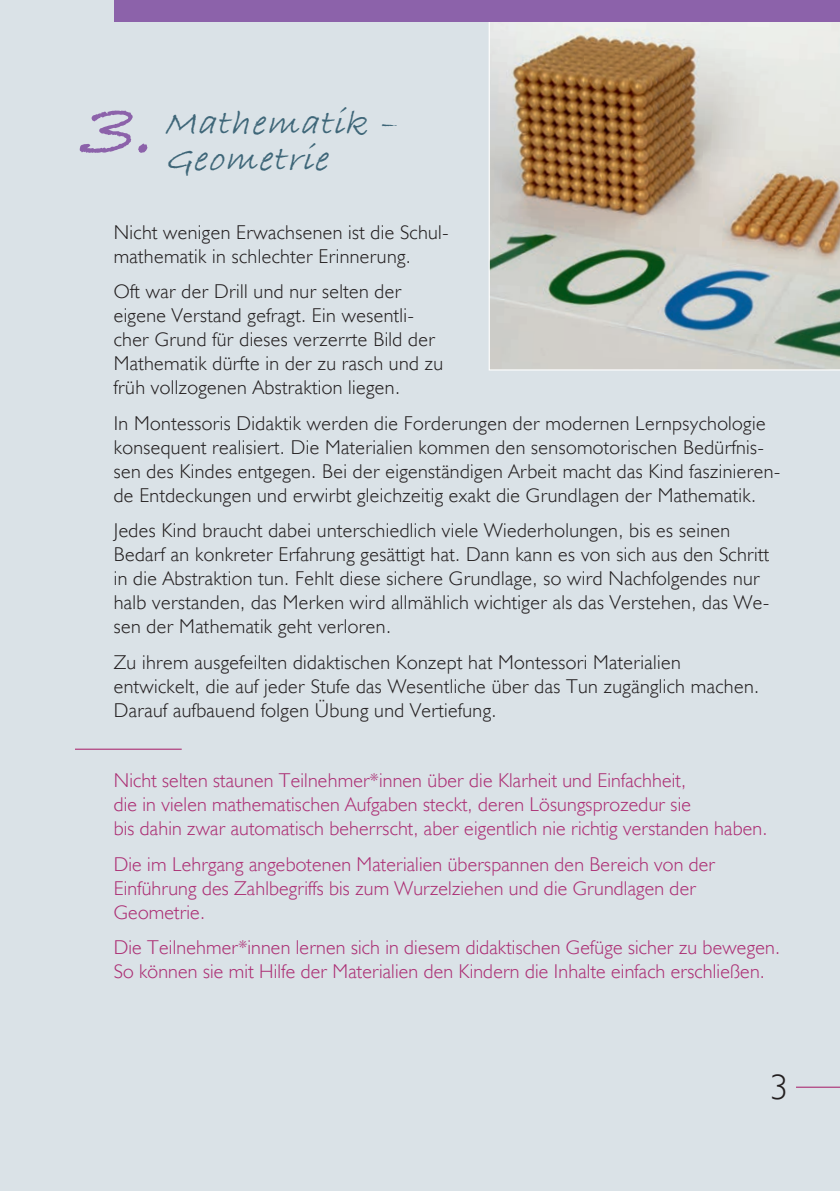
<style>
.page{position:relative;width:840px;height:1191px;background:#fff}
.page>*{position:absolute;margin:0;border:0;box-sizing:border-box;transform-origin:0 0}
.t1{font:italic 300 92px "Monti";color:#8c62aa}
.t2{font:italic 300 36px/36px "Monti";letter-spacing:.03em;color:#3e6678}
.t3{font:300 36px "Humanist 521 BT";color:#231f20}
.t4{font:300 20px/24px "Humanist 521 BT";letter-spacing:.02em;color:#231f20}
.t5{font:300 20px/24px "Humanist 521 BT";letter-spacing:.01em;color:#ac2f74}
</style>
<div class="page">
<div style="left:0;top:0;width:839px;height:1191px;background:#dae2e7"></div>
<svg style="left:488px;top:22px;width:351px;height:348px"></svg>
<hr style="left:75px;top:748px;width:107px;height:1px;background:#ac2f74">
<div style="left:115px;top:0;width:724px;height:22px;background:#8c62aa"></div>
<hr style="left:795px;top:1086px;width:44px;height:1px;background:#ac2f74">
<h1 class="t1" style="left:83px;top:56px;width:74px">3.</h1>
<h2 class="t2" style="left:167px;top:103px;width:233px">Mathematik –<br>Geometrie</h2>
<p class="t4" style="left:114px;top:220px;width:336px">Nicht wenigen Erwachsenen ist die Schul&shy;mathematik in schlechter Erinnerung.</p>
<p class="t4" style="left:114px;top:279px;width:331px">Oft war der Drill und nur selten der eigene Verstand gefragt. Ein wesentli&shy;cher Grund für dieses verzerrte Bild der Mathematik dürfte in der zu rasch und zu früh vollzogenen Abstraktion liegen.</p>
<p class="t4" style="left:114px;top:410px;width:668px">In Montessoris Didaktik werden die Forderungen der modernen Lernpsychologie konsequent realisiert. Die Materialien kommen den sensomotorischen Bedürfnis&shy;sen des Kindes entgegen. Bei der eigenständigen Arbeit macht das Kind faszinieren&shy;de Entdeckungen und erwirbt gleichzeitig exakt die Grundlagen der Mathematik.</p>
<p class="t4" style="left:114px;top:518px;width:657px">Jedes Kind braucht dabei unterschiedlich viele Wiederholungen, bis es seinen Bedarf an konkreter Erfahrung gesättigt hat. Dann kann es von sich aus den Schritt in die Abstraktion tun. Fehlt diese sichere Grundlage, so wird Nachfolgendes nur halb verstanden, das Merken wird allmählich wichtiger als das Verstehen, das We&shy;sen der Mathematik geht verloren.</p>
<p class="t4" style="left:114px;top:649px;width:646px">Zu ihrem ausgefeilten didaktischen Konzept hat Montessori Materialien entwickelt, die auf jeder Stufe das Wesentliche über das Tun zugänglich machen.<br>Darauf aufbauend folgen Übung und Vertiefung.</p>
<p class="t5" style="left:114px;top:768px;width:655px">Nicht selten staunen Teilnehmer*innen über die Klarheit und Einfachheit,<br>die in vielen mathematischen Aufgaben steckt, deren Lösungsprozedur sie<br>bis dahin zwar automatisch beherrscht, aber eigentlich nie richtig verstanden haben.</p>
<p class="t5" style="left:114px;top:851px;width:602px">Die im Lehrgang angebotenen Materialien überspannen den Bereich von der<br>Einführung des Zahlbegriffs bis zum Wurzelziehen und die Grundlagen der<br>Geometrie.</p>
<p class="t5" style="left:114px;top:935px;width:667px">Die Teilnehmer*innen lernen sich in diesem didaktischen Gefüge sicher zu bewegen.<br>So können sie mit Hilfe der Materialien den Kindern die Inhalte einfach erschließen.</p>
<h2 class="t3" style="left:769px;top:1064px;width:20px">3</h2>
</div>
